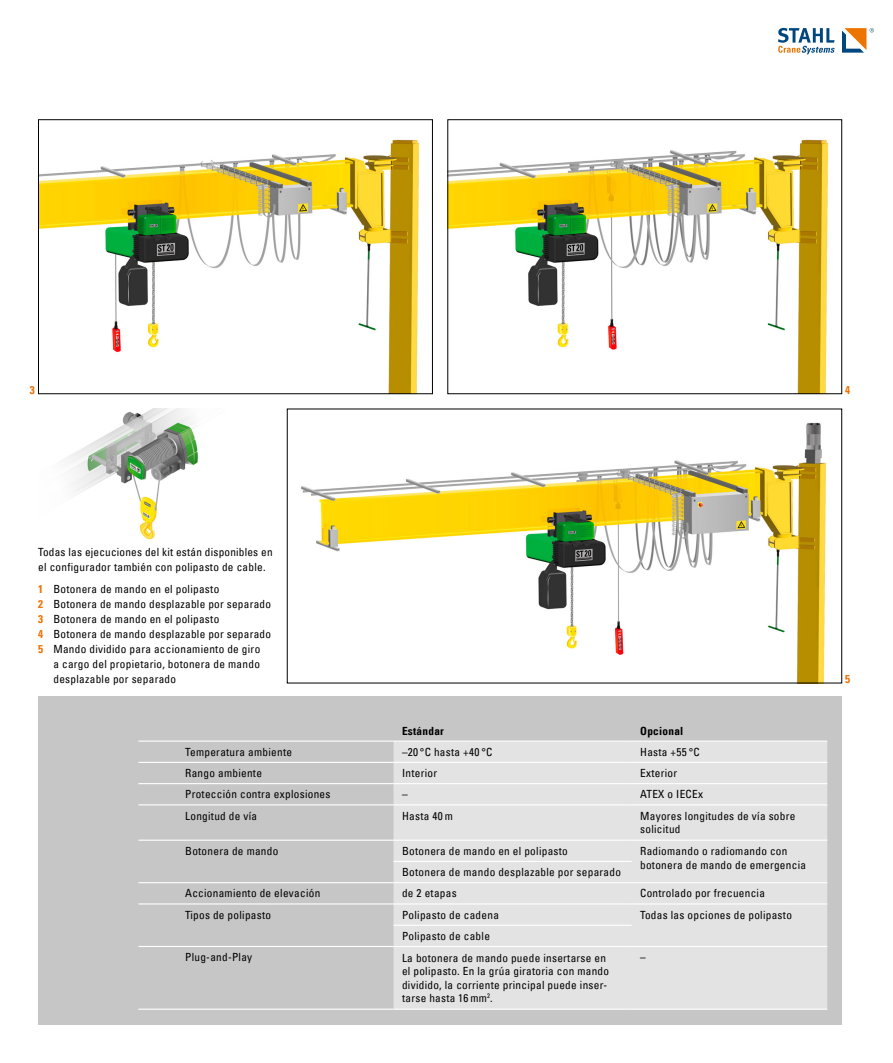
<style>
.page{position:relative;width:893px;height:1063px;background:#fff}
.page>*{position:absolute;margin:0;border:0;box-sizing:border-box;transform-origin:0 0}
.t1{font:condensed 11.25px/13.5px "Univers Com 57";letter-spacing:.025em;color:#000}
.t2{font:11.25px "Univers Com 67 Bold Cond";letter-spacing:.025em;color:#000}
.t3{font:11.25px "Univers Com 67 Bold Cond";color:#ee7203}
.s1{font-family:"Univers Com 67 Bold Cond";font-stretch:normal;color:#ee7203}
</style>
<div class="page">
<div style="left:38px;top:696px;width:804px;height:329px;background:#c6c6c6"></div>
<div style="left:394px;top:742px;width:433px;height:267px;background:#e3e3e3"></div>
<hr style="left:138px;top:741px;width:256px;height:1px;background:#fff">
<hr style="left:394px;top:741px;width:238px;height:1px;background:#fff">
<hr style="left:632px;top:741px;width:195px;height:1px;background:#fff">
<hr style="left:138px;top:762px;width:256px;height:1px;background:#fff">
<hr style="left:394px;top:762px;width:238px;height:1px;background:#fff">
<hr style="left:632px;top:762px;width:195px;height:1px;background:#fff">
<hr style="left:138px;top:783px;width:256px;height:1px;background:#fff">
<hr style="left:394px;top:783px;width:238px;height:1px;background:#fff">
<hr style="left:632px;top:783px;width:195px;height:1px;background:#fff">
<hr style="left:138px;top:804px;width:256px;height:1px;background:#fff">
<hr style="left:394px;top:804px;width:238px;height:1px;background:#fff">
<hr style="left:632px;top:804px;width:195px;height:1px;background:#fff">
<hr style="left:138px;top:840px;width:256px;height:1px;background:#fff">
<hr style="left:394px;top:840px;width:238px;height:1px;background:#fff">
<hr style="left:632px;top:840px;width:195px;height:1px;background:#fff">
<hr style="left:394px;top:861px;width:238px;height:1px;background:#fff">
<hr style="left:138px;top:882px;width:256px;height:1px;background:#fff">
<hr style="left:394px;top:882px;width:238px;height:1px;background:#fff">
<hr style="left:632px;top:882px;width:195px;height:1px;background:#fff">
<hr style="left:138px;top:903px;width:256px;height:2px;background:#fff">
<hr style="left:394px;top:903px;width:238px;height:2px;background:#fff">
<hr style="left:632px;top:903px;width:195px;height:2px;background:#fff">
<hr style="left:394px;top:925px;width:238px;height:1px;background:#fff">
<hr style="left:138px;top:946px;width:256px;height:1px;background:#fff">
<hr style="left:394px;top:946px;width:238px;height:1px;background:#fff">
<hr style="left:632px;top:946px;width:195px;height:1px;background:#fff">
<hr style="left:138px;top:1009px;width:256px;height:1px;background:#fff">
<hr style="left:394px;top:1009px;width:238px;height:1px;background:#fff">
<hr style="left:632px;top:1009px;width:195px;height:1px;background:#fff">
<img style="left:40px;top:139px;width:380px;height:253px">
<div style="left:38px;top:119px;width:395px;height:275px;border:1px solid #000"></div>
<img style="left:450px;top:139px;width:379px;height:253px">
<div style="left:448px;top:119px;width:394px;height:275px;border:1px solid #000"></div>
<img style="left:301px;top:422px;width:525px;height:259px">
<img style="left:64px;top:409px;width:134px;height:131px">
<svg style="left:778px;top:28px;width:57px;height:26px"></svg>
<svg style="left:842px;top:28px;width:32px;height:25px"></svg>
<p class="t3" style="left:30px;top:383px;width:6px">3</p>
<p class="t3" style="left:845px;top:383px;width:6px">4</p>
<p class="t1" style="left:38px;top:544px;width:236px;line-height:15px">Todas las ejecuciones del kit están disponibles en el configurador también con polipasto de cable.</p>
<p class="t1" style="left:38px;top:582px;width:183px"><span class="s1">1</span> Botonera de mando en el polipasto</p>
<p class="t1" style="left:38px;top:597px;width:234px"><span class="s1">2</span> Botonera de mando desplazable por separado</p>
<p class="t1" style="left:38px;top:612px;width:183px"><span class="s1">3</span> Botonera de mando en el polipasto</p>
<p class="t1" style="left:38px;top:627px;width:234px"><span class="s1">4</span> Botonera de mando desplazable por separado</p>
<p class="t1" style="left:38px;top:642px;width:224px"><span class="s1">5</span> Mando dividido para accionamiento de giro</p>
<p class="t1" style="left:53px;top:657px;width:208px">a cargo del propietario, botonera de mando</p>
<p class="t1" style="left:53px;top:672px;width:124px">desplazable por separado</p>
<p class="t2" style="left:402px;top:724px;width:43px">Estándar</p>
<p class="t2" style="left:640px;top:724px;width:45px">Opcional</p>
<p class="t1" style="left:185px;top:745px;width:108px">Temperatura ambiente</p>
<p class="t1" style="left:402px;top:745px;width:92px">–20 °C hasta +40 °C</p>
<p class="t1" style="left:640px;top:745px;width:61px">Hasta +55 °C</p>
<p class="t1" style="left:185px;top:766px;width:78px">Rango ambiente</p>
<p class="t1" style="left:402px;top:766px;width:37px">Interior</p>
<p class="t1" style="left:640px;top:766px;width:38px">Exterior</p>
<p class="t1" style="left:185px;top:787px;width:147px">Protección contra explosiones</p>
<p class="t1" style="left:402px;top:787px;width:7px">–</p>
<p class="t1" style="left:640px;top:787px;width:64px">ATEX o IECEx</p>
<p class="t1" style="left:185px;top:809px;width:74px">Longitud de vía</p>
<p class="t1" style="left:402px;top:809px;width:52px">Hasta 40 m</p>
<p class="t1" style="left:640px;top:809px;width:157px">Mayores longitudes de vía sobre solicitud</p>
<p class="t1" style="left:185px;top:844px;width:95px">Botonera de mando</p>
<p class="t1" style="left:402px;top:844px;width:167px">Botonera de mando en el polipasto</p>
<p class="t1" style="left:640px;top:844px;width:167px">Radiomando o radiomando con botonera de mando de emergencia</p>
<p class="t1" style="left:402px;top:865px;width:220px">Botonera de mando desplazable por separado</p>
<p class="t1" style="left:185px;top:887px;width:137px">Accionamiento de elevación</p>
<p class="t1" style="left:402px;top:887px;width:56px">de 2 etapas</p>
<p class="t1" style="left:640px;top:887px;width:126px">Controlado por frecuencia</p>
<p class="t1" style="left:185px;top:908px;width:87px">Tipos de polipasto</p>
<p class="t1" style="left:402px;top:908px;width:98px">Polipasto de cadena</p>
<p class="t1" style="left:640px;top:908px;width:153px">Todas las opciones de polipasto</p>
<p class="t1" style="left:402px;top:929px;width:89px">Polipasto de cable</p>
<p class="t1" style="left:185px;top:951px;width:69px">Plug-and-Play</p>
<p class="t1" style="left:402px;top:951px;width:209px">La botonera de mando puede insertarse en el polipasto. En la grúa giratoria con mando dividido, la corriente principal puede inser&shy;tarse hasta 16 mm<sup>2</sup>.</p>
<p class="t1" style="left:640px;top:951px;width:7px">–</p>
<p class="t3" style="left:845px;top:672px;width:6px">5</p>
</div>
